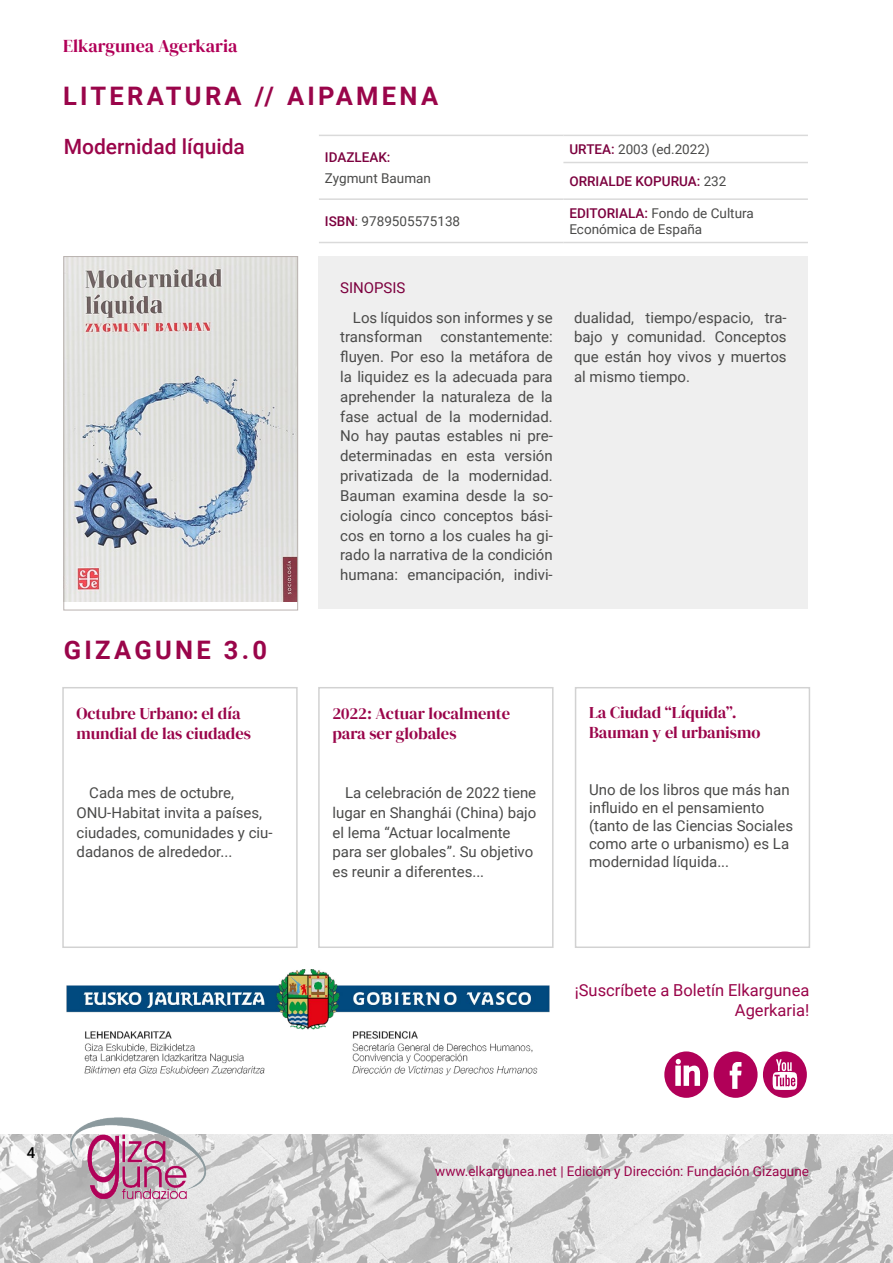
<style>
.page{position:relative;width:893px;height:1263px;background:#fff}
.page>*{position:absolute;margin:0;border:0;box-sizing:border-box;transform-origin:0 0}
.t1{font:700 25.5px "Roboto";letter-spacing:.13em;color:#9a054a}
.t2{font:500 21px "Roboto";color:#9a054a}
.t3{font:18px "DM Serif Display";color:#b10058}
.t4{font:16.5px/19.8px "DM Serif Display";color:#9a054a}
.t5{font:16.5px/19.8px "Roboto";color:#9a054a;text-align:right}
.t6{font:15px/19.8px "Roboto";color:#4a4a49}
.t7{font:15px "Roboto";color:#7c003e}
.t8{font:500 15px "Roboto";color:#fff}
.t9{font:500 15px "Roboto";color:#000}
.t10{font:13.5px/16.2px "Roboto";color:#4a4a49}
.t11{font:13.5px "Roboto";color:#9a054a}
.t12{font:500 13.5px "Roboto";color:#7c003e}
.s1{font-weight:500;color:#7c003e}
.s2{font-weight:400;color:#4a4a49}
</style>
<div class="page">
<img style="left:0;top:1134px;width:893px;height:129px">
<svg style="left:664px;top:1051px;width:44px;height:47px"></svg>
<svg style="left:714px;top:1051px;width:93px;height:47px"></svg>
<img style="left:69px;top:1117px;width:140px;height:84px">
<img style="left:66px;top:969px;width:484px;height:107px">
<div style="left:319px;top:257px;width:489px;height:352px;background:#efefef"></div>
<hr style="left:319px;top:135px;width:244px;height:1px;background:#dadada">
<hr style="left:563px;top:135px;width:245px;height:1px;background:#dadada">
<hr style="left:563px;top:162px;width:245px;height:1px;background:#dadada">
<hr style="left:319px;top:198px;width:244px;height:2px;background:#dadada">
<hr style="left:563px;top:198px;width:245px;height:2px;background:#dadada">
<hr style="left:319px;top:242px;width:244px;height:1px;background:#dadada">
<hr style="left:563px;top:242px;width:245px;height:1px;background:#dadada">
<img style="left:66px;top:258px;width:230px;height:343px">
<div style="left:64px;top:256px;width:234px;height:354px;border:1px solid #b9b2af"></div>
<div style="left:62px;top:687px;width:236px;height:261px;border:2px solid #d2d2d2"></div>
<div style="left:318px;top:687px;width:236px;height:261px;border:2px solid #d2d2d2"></div>
<div style="left:575px;top:687px;width:235px;height:261px;border:2px solid #d2d2d2"></div>
<p class="t3" style="left:63px;top:35px;width:176px">Elkargunea Agerkaria</p>
<h1 class="t1" style="left:63px;top:78px;width:377px">LITERATURA // AIPAMENA</h1>
<h2 class="t2" style="left:64px;top:132px;width:183px">Modernidad líquida</h2>
<p class="t12" style="left:325px;top:148px;width:67px">IDAZLEAK:</p>
<p class="t10" style="left:325px;top:169px;width:108px">Zygmunt Bauman</p>
<p class="t10" style="left:569px;top:141px;width:142px"><span class="s1">URTEA:</span> 2003 (ed.2022)</p>
<p class="t12" style="left:569px;top:172px;width:159px">ORRIALDE KOPURUA: <span class="s2">232</span></p>
<p class="t10" style="left:325px;top:212px;width:137px"><span class="s1">ISBN</span>: 9789505575138</p>
<p class="t10" style="left:569px;top:204px;width:186px"><span class="s1">EDITORIALA:</span> Fondo de Cultura<br>Económica de España</p>
<h1 class="t1" style="left:64px;top:632px;width:205px">GIZAGUNE 3.0</h1>
<p class="t4" style="left:77px;top:703px;width:176px">Octubre Urbano: el día mundial de las ciudades</p>
<p class="t6" style="left:77px;top:782px;width:198px;text-indent:13px">Cada mes de octubre,<br>ONU-Habitat invita a países, ciudades, comunidades y ciu&shy;dadanos de alrededor...</p>
<p class="t7" style="left:340px;top:277px;width:67px">SINOPSIS</p>
<p class="t6" style="left:340px;top:307px;width:214px;text-align:justify;text-indent:13px">Los líquidos son informes y se transforman constantemente: fluyen. Por eso la metáfora de la liquidez es la adecuada para aprehender la naturaleza de la fase actual de la modernidad.<br>No hay pautas estables ni pre&shy;determinadas en esta versión privatizada de la modernidad.<br>Bauman examina desde la so&shy;ciología cinco conceptos bási&shy;cos en torno a los cuales ha gi&shy;rado la narrativa de la condición humana: emancipación, indivi-</p>
<p class="t6" style="left:574px;top:307px;width:214px;text-align:justify">dualidad, tiempo/espacio, tra&shy;bajo y comunidad. Conceptos que están hoy vivos y muertos al mismo tiempo.</p>
<p class="t4" style="left:332px;top:703px;width:179px">2022: Actuar localmente para ser globales</p>
<p class="t6" style="left:332px;top:782px;width:205px;text-indent:13px">La celebración de 2022 tiene lugar en Shanghái (China) bajo el lema “Actuar localmente para ser globales”. Su objetivo es reunir a diferentes...</p>
<p class="t4" style="left:589px;top:703px;width:173px">La Ciudad “Líquida”.<br>Bauman y el urbanismo</p>
<p class="t6" style="left:589px;top:780px;width:206px;line-height:18px">Uno de los libros que más han influido en el pensamiento (tanto de las Ciencias Sociales como arte o urbanismo) es La modernidad líquida...</p>
<p class="t5" style="left:575px;top:979px;width:236px">¡Suscríbete a Boletín Elkargunea<br>Agerkaria!</p>
<p class="t9" style="left:27px;top:1142px;width:10px">4</p>
<p class="t8" style="left:85px;top:1199px;width:10px">4</p>
<p class="t11" style="left:435px;top:1161px;width:375px">www.elkargunea.net | Edición y Dirección: Fundación Gizagune</p>
</div>
